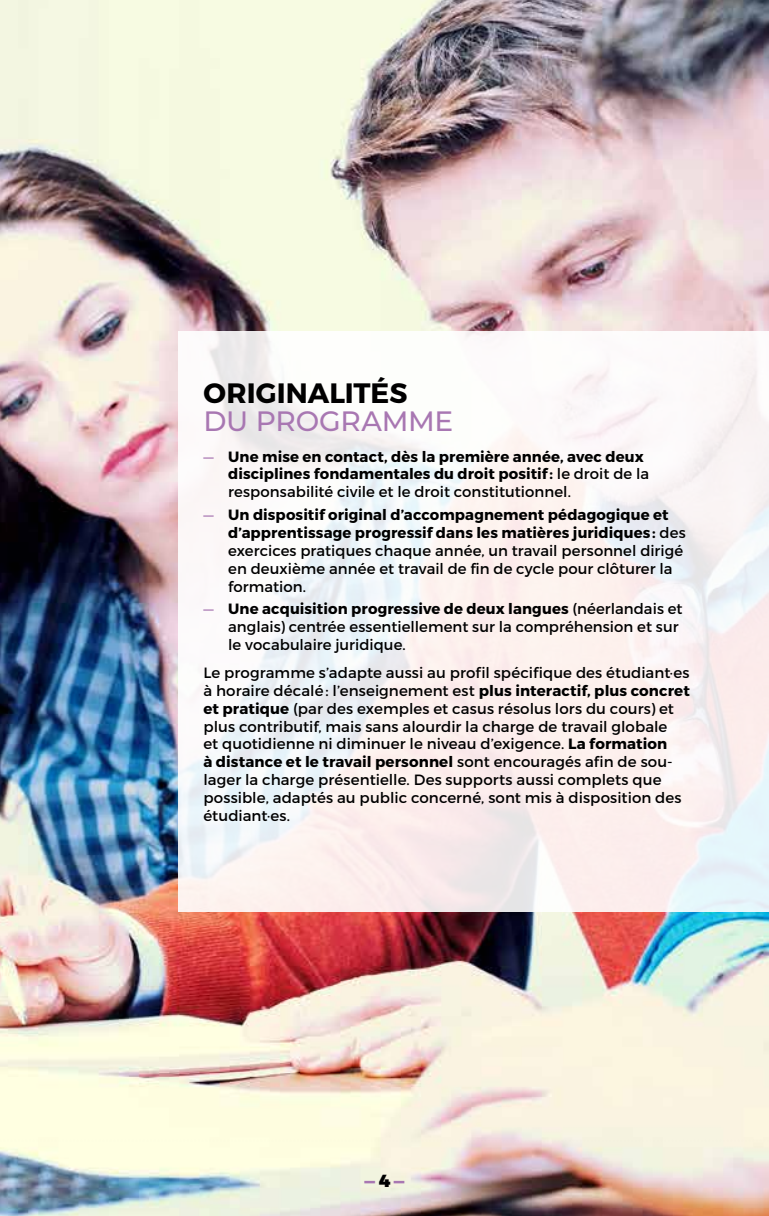
<style>
.page{position:relative;width:769px;height:1216px;background:#fff}
.page>*{position:absolute;margin:0;border:0;box-sizing:border-box;transform-origin:0 0}
.t1{font:700 28px "Montserrat";color:#000}
.t2{font:500 28px "Montserrat";letter-spacing:-.01em;color:#a877b2}
.t3{font:900 17.5px "Montserrat";color:#a877b2}
.t4{font:14.88px/17.8px "Montserrat";letter-spacing:.005em;color:#000}
.t5{font:700 14.88px/17.8px "Montserrat";letter-spacing:.005em;color:#000}
.s1{font-weight:400;color:#a877b2}
.s2{font-weight:400}
.s3{color:#a877b2}
.s4{font-weight:700}
.s5{color:#000}
</style>
<div class="page">
<img style="left:0;top:0;width:769px;height:1215px">
<svg style="left:179px;top:331px;width:590px;height:581px;fill:#fcf3f3"></svg>
<h1 class="t1" style="left:204px;top:376px;width:205px">ORIGINALITÉS</h1>
<h1 class="t2" style="left:203px;top:402px;width:251px">DU PROGRAMME</h1>
<p class="t5" style="left:228px;top:447px;width:422px;text-indent:-25px"><span class="s1">—</span> Une mise en contact, dès la première année, avec deux disciplines fondamentales du droit positif: <span class="s2">le droit de la responsabilité civile et le droit constitutionnel.</span></p>
<p class="t4" style="left:228px;top:506px;width:459px;text-indent:-25px"><span class="s3">—</span> <span class="s4">Un dispositif original d’accompagnement pédagogique et d’apprentissage progressif dans les matières juridiques:</span> des exercices pratiques chaque année, un travail personnel dirigé en deuxième année et travail de fin de cycle pour clôturer la formation.</p>
<p class="t4" style="left:228px;top:600px;width:456px;text-indent:-25px"><span class="s3">—</span> <span class="s4">Une acquisition progressive de deux langues</span> (néerlandais et anglais) centrée essentiellement sur la compréhension et sur le vocabulaire juridique.</p>
<p class="t4" style="left:203px;top:663px;width:488px">Le programme s’adapte aussi au profil spécifique des étudiant·es à horaire décalé: l’enseignement est <span class="s4">plus interactif, plus concret et pratique</span> (par des exemples et casus résolus lors du cours) et plus contributif, mais sans alourdir la charge de travail globale<br>et quotidienne ni diminuer le niveau d’exigence. <span class="s4">La formation<br>à distance et le travail personnel</span> sont encouragés afin de sou&shy;lager la charge présentielle. Des supports aussi complets que possible, adaptés au public concerné, sont mis à disposition des étudiant·es.</p>
<p class="t3" style="left:364px;top:1169px;width:42px">—<span class="s5">4</span>—</p>
</div>
